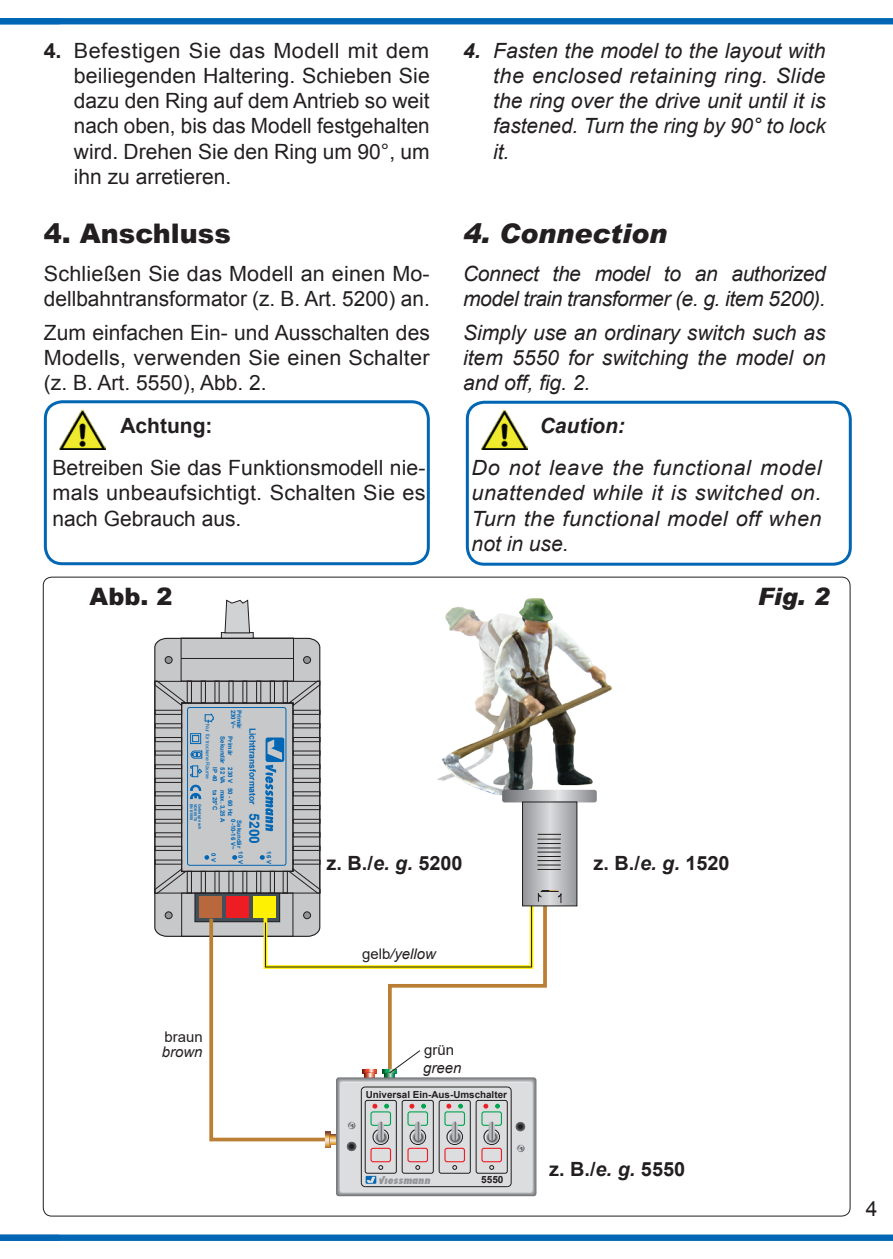
<style>
.page{position:relative;width:893px;height:1259px;background:#fff}
.page>*{position:absolute;margin:0;border:0;box-sizing:border-box;transform-origin:0 0}
.t1{font:italic 900 27px "Arial";color:#231f20}
.t2{font:900 27px "Arial";color:#231f20}
.t3{font:900 24px "Arial";color:#231f20}
.t4{font:italic 900 24px "Arial";color:#231f20}
.t5{font:21px/25.2px "Arial";color:#231f20;text-align:justify}
.t6{font:italic 21px/25.2px "Arial";color:#231f20;text-align:justify}
.t7{font:italic 21px/25.2px "Arial";letter-spacing:-.02em;color:#231f20}
.t8{font:700 21px "Arial";color:#231f20}
.t9{font:italic 700 21px "Arial";color:#231f20}
.t10{font:700 19.5px "Arial";color:#231f20}
.t11{font:italic 14.7px "Arial";color:#231f20}
.t12{font:14.7px "Arial";color:#231f20}
.t13{font:10.5px "Viessmann Normal";color:#939598}
.t14{font:700 9.9px "Arial";color:#231f20}
.t15{font:700 9.6px "Arial";color:#231f20}
.t16{font:700 8.7px "Arial";color:#0166b3}
.t17{font:700 6px "Arial";color:#0166b3}
.t18{font:5.1px "Arial";color:#0166b3}
.t19{font:700 3.9px "Arial";color:#0166b3}
.s1{font-weight:700}
.s2{font-size:14.1px}
.s3{font-style:italic}
.s4{font-style:normal}
</style>
<div class="page">
<div style="left:0;top:19px;width:893px;height:5px;background:#0166b3"></div>
<div style="left:0;top:1235px;width:893px;height:5px;background:#0166b3"></div>
<svg style="left:154px;top:637px;width:167px;height:100px;background:#bbbdc0"></svg>
<div style="left:181px;top:638px;width:113px;height:43px;border:1px solid #231f20"></div>
<div style="left:304px;top:656px;width:7px;height:7px;background:#939598;border-radius:50%"></div>
<div style="left:303px;top:656px;width:8px;height:7px;border:1px solid #231f20;border-radius:50%"></div>
<div style="left:165px;top:656px;width:7px;height:7px;background:#939598;border-radius:50%"></div>
<div style="left:165px;top:656px;width:7px;height:7px;border:1px solid #231f20;border-radius:50%"></div>
<div style="left:293px;top:710px;width:27px;height:4px;border:1px solid #231f20"></div>
<div style="left:293px;top:723px;width:27px;height:5px;border:1px solid #231f20"></div>
<div style="left:155px;top:710px;width:27px;height:4px;border:1px solid #231f20"></div>
<div style="left:155px;top:723px;width:27px;height:5px;border:1px solid #231f20"></div>
<div style="left:283px;top:681px;width:5px;height:22px;border:1px solid #231f20"></div>
<div style="left:270px;top:681px;width:5px;height:22px;border:1px solid #231f20"></div>
<div style="left:256px;top:681px;width:5px;height:22px;border:1px solid #231f20"></div>
<div style="left:243px;top:681px;width:4px;height:22px;border:1px solid #231f20"></div>
<div style="left:201px;top:681px;width:5px;height:22px;border:1px solid #231f20"></div>
<div style="left:187px;top:681px;width:5px;height:22px;border:1px solid #231f20"></div>
<svg style="left:154px;top:680px;width:33px;height:26px"></svg>
<svg style="left:288px;top:680px;width:32px;height:26px"></svg>
<hr style="left:181px;top:658px;width:112px;height:1px;background:#231f20">
<svg style="left:221px;top:632px;width:32px;height:6px"></svg>
<svg style="left:224px;top:599px;width:26px;height:34px"></svg>
<svg style="left:205px;top:713px;width:9px;height:10px"></svg>
<div style="left:190px;top:733px;width:11px;height:11px;border:1px solid #0166b3"></div>
<div style="left:192px;top:735px;width:7px;height:7px;border:1px solid #0166b3"></div>
<div style="left:342px;top:1084px;width:188px;height:106px;background:#dcdddf"></div>
<div style="left:340px;top:1082px;width:192px;height:110px;border:4px solid #dcdddf"></div>
<hr style="left:365px;top:1186px;width:142px;height:1px;background:#231f20">
<hr style="left:361px;top:1090px;width:1px;height:92px;background:#231f20">
<hr style="left:511px;top:1090px;width:1px;height:92px;background:#231f20">
<svg style="left:360px;top:1175px;width:16px;height:12px"></svg>
<svg style="left:506px;top:1182px;width:6px;height:5px"></svg>
<div style="left:365px;top:1100px;width:32px;height:73px;border:1px solid #231f20;border-radius:2px"></div>
<div style="left:370px;top:1147px;width:21px;height:15px;border:1px solid #ee1d23;border-radius:2px"></div>
<svg style="left:379px;top:1165px;width:4px;height:4px"></svg>
<div style="left:402px;top:1100px;width:32px;height:73px;border:1px solid #231f20;border-radius:2px"></div>
<div style="left:407px;top:1147px;width:21px;height:15px;border:1px solid #ee1d23;border-radius:2px"></div>
<svg style="left:416px;top:1165px;width:4px;height:4px"></svg>
<div style="left:439px;top:1100px;width:32px;height:73px;border:1px solid #231f20;border-radius:2px"></div>
<div style="left:444px;top:1147px;width:21px;height:15px;border:1px solid #ee1d23;border-radius:2px"></div>
<svg style="left:452px;top:1165px;width:5px;height:4px"></svg>
<div style="left:476px;top:1100px;width:31px;height:73px;border:1px solid #231f20;border-radius:2px"></div>
<div style="left:481px;top:1147px;width:21px;height:15px;border:1px solid #ee1d23;border-radius:2px"></div>
<svg style="left:489px;top:1165px;width:5px;height:4px"></svg>
<img style="left:445px;top:598px;width:167px;height:139px">
<svg style="left:154px;top:737px;width:443px;height:415px"></svg>
<div style="left:44px;top:400px;width:386px;height:165px;border:3px solid #0166b3;border-radius:17px"></div>
<img style="left:59px;top:410px;width:46px;height:39px">
<div style="left:466px;top:401px;width:386px;height:165px;border:3px solid #0166b3;border-radius:17px"></div>
<img style="left:481px;top:410px;width:46px;height:39px">
<p class="t5" style="left:74px;top:38px;width:358px;text-indent:-30px"><span class="s1">4.</span> Befestigen Sie das Modell mit dem beiliegenden Haltering. Schieben Sie dazu den Ring auf dem Antrieb so weit nach oben, bis das Modell festgehalten wird. Drehen Sie den Ring um 90°, um ihn zu arretieren.</p>
<p class="t2" style="left:44px;top:214px;width:189px">4. Anschluss</p>
<p class="t5" style="left:44px;top:261px;width:387px">Schließen Sie das Modell an einen Mo&shy;dellbahntransformator (z. B. Art. 5200) an.</p>
<p class="t5" style="left:44px;top:320px;width:388px">Zum einfachen Ein- und Ausschalten des Modells, verwenden Sie einen Schalter (z. B. Art. 5550), Abb. 2.</p>
<p class="t8" style="left:120px;top:412px;width:94px">Achtung:</p>
<p class="t5" style="left:52px;top:455px;width:375px">Betreiben Sie das Funktionsmodell nie&shy;mals unbeaufsichtigt. Schalten Sie es nach Gebrauch aus.</p>
<p class="t6" style="left:493px;top:38px;width:334px;text-indent:-30px"><span class="s1">4.</span> Fasten the model to the layout with the enclosed retaining ring. Slide the ring over the drive unit until it is fastened. Turn the ring by 90° to lock it.</p>
<p class="t1" style="left:463px;top:217px;width:206px">4. Connection</p>
<p class="t7" style="left:463px;top:261px;width:364px">Connect the model to an authorized model train transformer (e. g. item 5200).</p>
<p class="t6" style="left:463px;top:320px;width:364px">Simply use an ordinary switch such as item 5550 for switching the model on and off, fig. 2.</p>
<p class="t9" style="left:540px;top:412px;width:87px">Caution:</p>
<p class="t6" style="left:472px;top:455px;width:351px">Do not leave the functional model unattended while it is switched on.<br>Turn the functional model off when not in use.</p>
<p class="t3" style="left:90px;top:578px;width:84px">Abb. 2</p>
<p class="t4" style="left:758px;top:581px;width:73px">Fig. 2</p>
<p class="t17" style="left:238px;top:709px;width:21px;rotate:90deg">230 V~</p>
<p class="t17" style="left:244px;top:709px;width:21px;rotate:90deg">Primär</p>
<p class="t18" style="left:211px;top:724px;width:57px;rotate:90deg">Nur für trockene Räume</p>
<p class="t16" style="left:259px;top:727px;width:118px;rotate:90deg">Lichttransformator <span class="s2">5200</span></p>
<p class="t17" style="left:227px;top:736px;width:29px;rotate:90deg">Sekundär</p>
<p class="t17" style="left:227px;top:789px;width:34px;rotate:90deg">max. 3,25 A</p>
<p class="t17" style="left:234px;top:736px;width:21px;rotate:90deg">Primär</p>
<p class="t17" style="left:234px;top:767px;width:50px;rotate:90deg">230 V 50 - 60 Hz</p>
<p class="t17" style="left:227px;top:767px;width:18px;rotate:90deg">52 VA</p>
<p class="t17" style="left:219px;top:767px;width:15px;rotate:90deg">IP 40</p>
<p class="t17" style="left:219px;top:789px;width:22px;rotate:90deg">ta 25°C</p>
<p class="t19" style="left:194px;top:803px;width:18px;rotate:90deg">EN 61558</p>
<p class="t19" style="left:198px;top:803px;width:19px;rotate:90deg">VDE 0570</p>
<p class="t19" style="left:203px;top:803px;width:27px;rotate:90deg">Gefertigt nach</p>
<p class="t17" style="left:238px;top:819px;width:32px;rotate:90deg">0-10-16 V~</p>
<p class="t17" style="left:244px;top:820px;width:29px;rotate:90deg">Sekundär</p>
<p class="t17" style="left:218px;top:853px;width:11px;rotate:90deg">0 V</p>
<p class="t17" style="left:245px;top:851px;width:14px;rotate:90deg">10 V</p>
<p class="t17" style="left:273px;top:851px;width:14px;rotate:90deg">16 V</p>
<p class="t12" style="left:165px;top:1026px;width:40px">braun</p>
<p class="t11" style="left:162px;top:1042px;width:42px">brown</p>
<p class="t10" style="left:327px;top:850px;width:138px">z. B./<span class="s3">e. g.</span> 5200</p>
<p class="t11" style="left:362px;top:944px;width:75px"><span class="s4">gelb</span>/yellow</p>
<p class="t12" style="left:424px;top:1040px;width:31px">grün</p>
<p class="t11" style="left:423px;top:1058px;width:40px">green</p>
<p class="t15" style="left:366px;top:1087px;width:143px">Universal Ein-Aus-Umschalter</p>
<p class="t13" style="left:378px;top:1173px;width:54px">viessmann</p>
<p class="t14" style="left:481px;top:1173px;width:24px">5550</p>
<p class="t10" style="left:593px;top:850px;width:138px">z. B./<span class="s3">e. g.</span> 1520</p>
<p class="t10" style="left:549px;top:1155px;width:138px">z. B./<span class="s3">e. g.</span> 5550</p>
<p class="t5" style="left:866px;top:1196px;width:13px">4</p>
</div>
